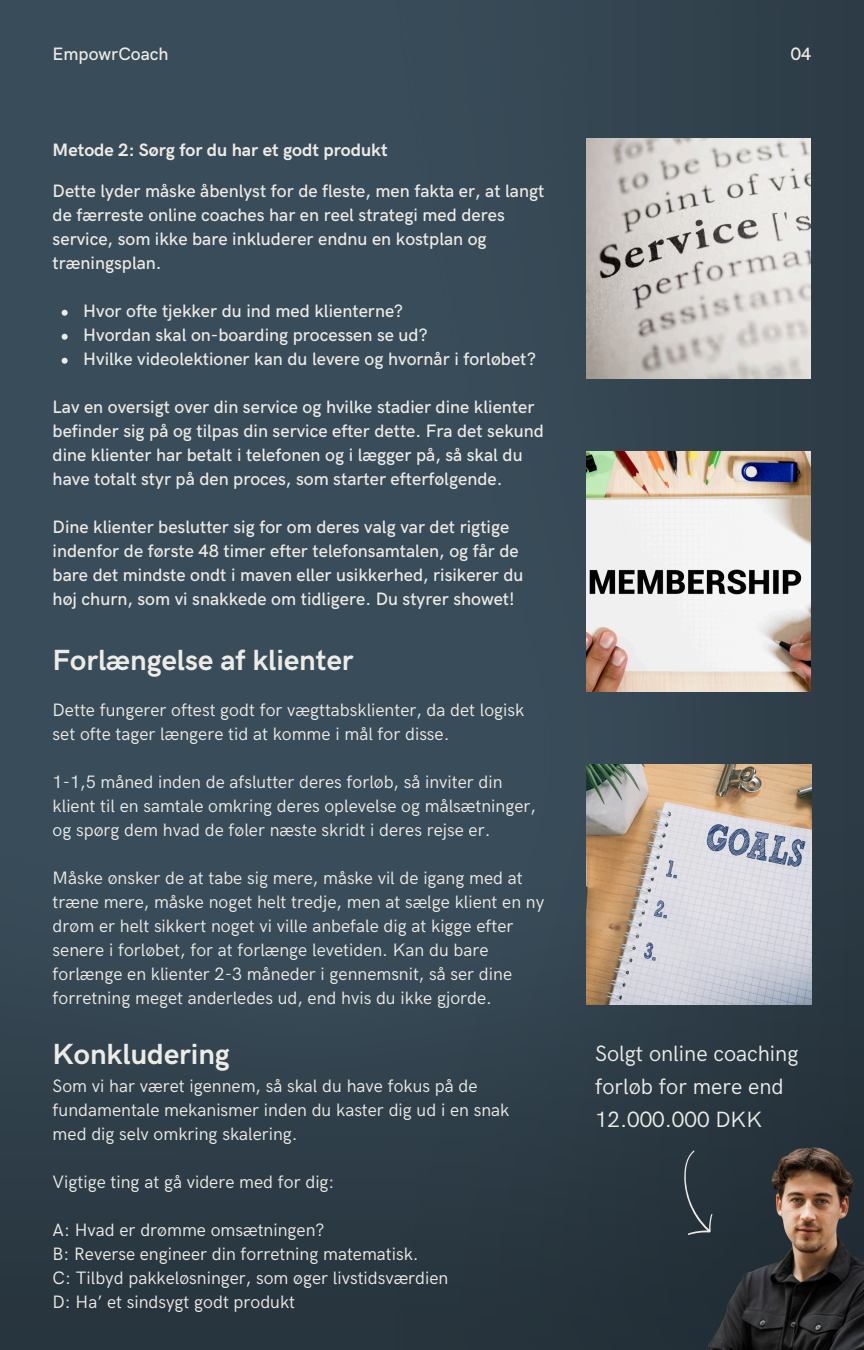
<style>
.page{position:relative;width:864px;height:1350px;background:#394c59}
.page>*{position:absolute;margin:0;border:0;box-sizing:border-box;transform-origin:0 0}
.t1{font:700 29.25px "HK Grotesk";color:#edebe6}
.t2{font:22.28px/32.6px "HK Grotesk";color:#edebe6}
.t3{font:18px/24.1px "HK Grotesk";color:#edebe6}
.t4{font:500 18px/24.1px "HK Grotesk";color:#edebe6}
.t5{font:700 18px "HK Grotesk";color:#edebe6}
</style>
<div class="page">
<img style="left:586px;top:0;width:278px;height:775px">
<img style="left:0;top:775px;width:864px;height:575px">
<img style="left:587px;top:765px;width:224px;height:239px">
<img style="left:586px;top:452px;width:224px;height:239px">
<img style="left:586px;top:139px;width:224px;height:239px">
<svg style="left:62px;top:310px;width:6px;height:6px"></svg>
<svg style="left:62px;top:334px;width:6px;height:6px"></svg>
<svg style="left:62px;top:358px;width:6px;height:6px"></svg>
<img style="left:678px;top:1112px;width:186px;height:238px">
<svg style="left:684px;top:1150px;width:29px;height:85px;background:#364149"></svg>
<p class="t4" style="left:53px;top:43px;width:117px">EmpowrCoach</p>
<p class="t4" style="left:791px;top:43px;width:22px">04</p>
<p class="t5" style="left:53px;top:140px;width:337px">Metode 2: Sørg for du har et godt produkt</p>
<h3 class="t4" style="left:53px;top:180px;width:493px">Dette lyder måske åbenlyst for de fleste, men fakta er, at langt de færreste online coaches har en reel strategi med deres service, som ikke bare inkluderer endnu en kostplan og træningsplan.</h3>
<h3 class="t4" style="left:83px;top:300px;width:321px">Hvor ofte tjekker du ind med klienterne?</h3>
<h3 class="t4" style="left:83px;top:324px;width:346px">Hvordan skal on-boarding processen se ud?</h3>
<p class="t4" style="left:83px;top:348px;width:454px">Hvilke videolektioner kan du levere og hvornår i forløbet?</p>
<p class="t4" style="left:53px;top:396px;width:493px">Lav en oversigt over din service og hvilke stadier dine klienter befinder sig på og tilpas din service efter dette. Fra det sekund dine klienter har betalt i telefonen og i lægger på, så skal du have totalt styr på den proces, som starter efterfølgende.</p>
<p class="t4" style="left:53px;top:516px;width:473px">Dine klienter beslutter sig for om deres valg var det rigtige indenfor de første 48 timer efter telefonsamtalen, og får de bare det mindste ondt i maven eller usikkerhed, risikerer du høj churn, som vi snakkede om tidligere. Du styrer showet!</p>
<p class="t1" style="left:53px;top:644px;width:302px">Forlængelse af klienter</p>
<h3 class="t3" style="left:53px;top:698px;width:473px">Dette fungerer oftest godt for vægttabsklienter, da det logisk set ofte tager længere tid at komme i mål for disse.</h3>
<h3 class="t3" style="left:53px;top:770px;width:485px">1-1,5 måned inden de afslutter deres forløb, så inviter din klient til en samtale omkring deres oplevelse og målsætninger, og spørg dem hvad de føler næste skridt i deres rejse er.</h3>
<h1 class="t3" style="left:53px;top:866px;width:493px">Måske ønsker de at tabe sig mere, måske vil de igang med at træne mere, måske noget helt tredje, men at sælge klient en ny drøm er helt sikkert noget vi ville anbefale dig at kigge efter senere i forløbet, for at forlænge levetiden. Kan du bare forlænge en klienter 2-3 måneder i gennemsnit, så ser dine forretning meget anderledes ud, end hvis du ikke gjorde.</h1>
<p class="t1" style="left:53px;top:1037px;width:179px">Konkludering</p>
<p class="t3" style="left:53px;top:1075px;width:458px">Som vi har været igennem, så skal du have fokus på de fundamentale mekanismer inden du kaster dig ud i en snak med dig selv omkring skalering.</p>
<p class="t3" style="left:53px;top:1171px;width:283px">Vigtige ting at gå videre med for dig:</p>
<p class="t3" style="left:53px;top:1219px;width:273px">A: Hvad er drømme omsætningen?</p>
<p class="t3" style="left:53px;top:1243px;width:368px">B: Reverse engineer din forretning matematisk.</p>
<p class="t3" style="left:53px;top:1267px;width:397px">C: Tilbyd pakkeløsninger, som øger livstidsværdien</p>
<p class="t3" style="left:53px;top:1291px;width:244px">D: Ha’ et sindsygt godt produkt</p>
<p class="t2" style="left:595px;top:1038px;width:205px">Solgt online coaching forløb for mere end</p>
<h2 class="t2" style="left:595px;top:1104px;width:169px">12.000.000 DKK</h2>
</div>
